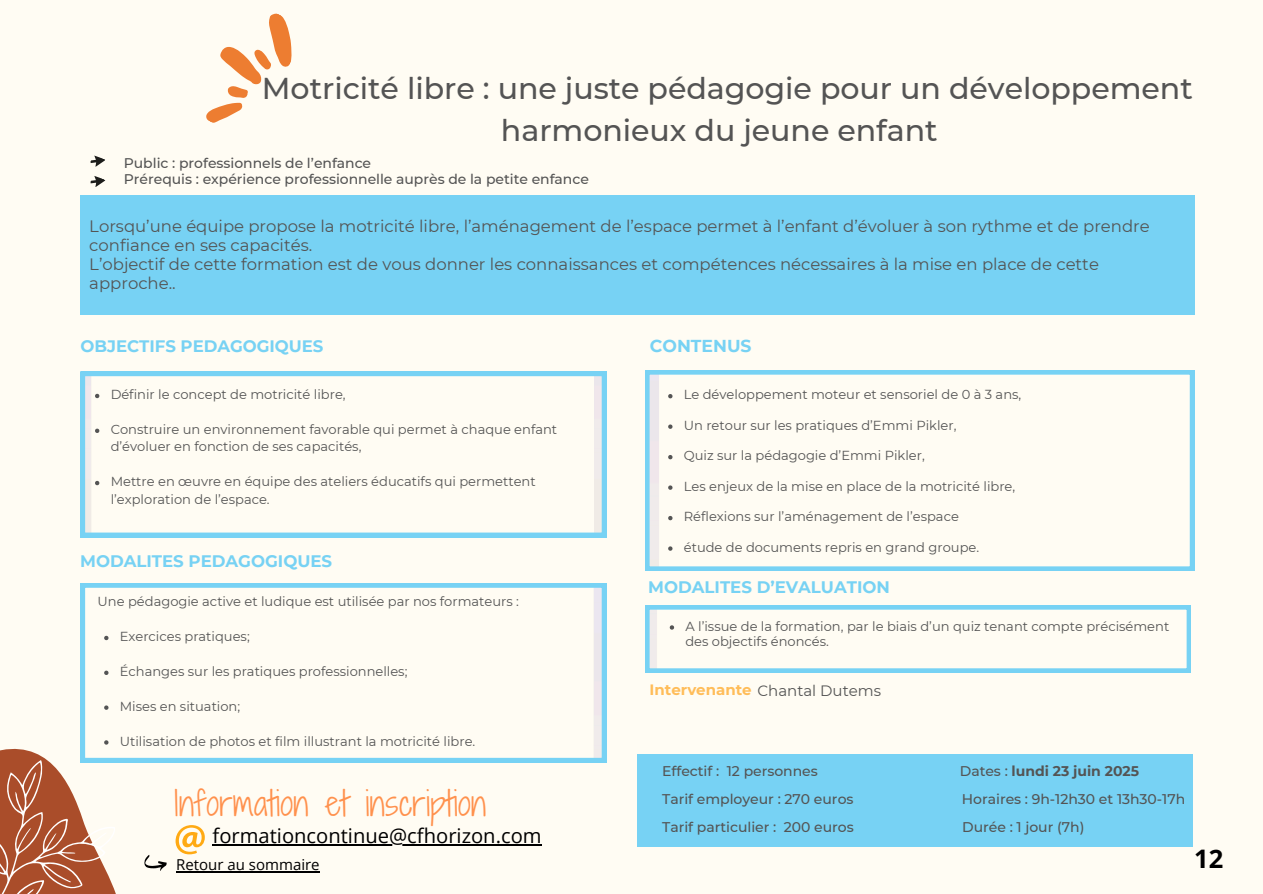
<style>
.page{position:relative;width:1263px;height:894px;background:#fff}
.page>*{position:absolute;margin:0;border:0;box-sizing:border-box;transform-origin:0 0}
.t1{font:32.85px "Shadows Into Light Two";letter-spacing:.01em;color:#ff914d}
.t2{font:500 30.15px/41.7px "Montserrat";color:#545454;text-align:center}
.t3{font:700 25.5px "Open Sans";color:#000}
.t4{font:20.25px "Open Sans";color:#000}
.t5{font:700 17.25px "Montserrat";color:#77d2f4}
.t6{font:700 16.65px "Montserrat";color:#77d2f4}
.t7{font:16.5px/19.2px "Montserrat";color:#545454}
.t8{font:700 16.5px "Montserrat";letter-spacing:-.005em;color:#77d2f4}
.t9{font:15px "Montserrat";color:#545454}
.t10{font:15px "Open Sans";color:#000}
.t11{font:500 13.95px/16px "Montserrat";color:#545454}
.t12{font:700 13.95px "Montserrat";letter-spacing:-.005em;color:#545454}
.t13{font:13.05px/17.4px "Montserrat";color:#545454}
.s1{font-weight:700;color:#ffbd59}
.s2{font-weight:500}
</style>
<div class="page">
<div style="left:0;top:0;width:1263px;height:893px;background:#fffcf3"></div>
<svg style="left:206px;top:13px;width:86px;height:110px"></svg>
<hr style="left:213px;top:844px;width:329px;height:1px;background:#000">
<svg style="left:176px;top:825px;width:29px;height:29px"></svg>
<svg style="left:90px;top:155px;width:16px;height:32px"></svg>
<div style="left:80px;top:195px;width:1114px;height:120px;background:#77d2f4"></div>
<svg style="left:81px;top:371px;width:525px;height:166px"></svg>
<svg style="left:95px;top:393px;width:4px;height:5px"></svg>
<svg style="left:95px;top:428px;width:4px;height:5px"></svg>
<svg style="left:95px;top:480px;width:4px;height:5px"></svg>
<svg style="left:81px;top:583px;width:525px;height:179px"></svg>
<svg style="left:104px;top:635px;width:5px;height:5px"></svg>
<svg style="left:104px;top:670px;width:5px;height:4px"></svg>
<svg style="left:104px;top:705px;width:5px;height:4px"></svg>
<svg style="left:645px;top:370px;width:549px;height:200px"></svg>
<svg style="left:668px;top:394px;width:4px;height:4px"></svg>
<svg style="left:668px;top:424px;width:4px;height:4px"></svg>
<svg style="left:668px;top:455px;width:4px;height:4px"></svg>
<svg style="left:668px;top:485px;width:4px;height:4px"></svg>
<svg style="left:668px;top:515px;width:4px;height:5px"></svg>
<svg style="left:668px;top:546px;width:4px;height:4px"></svg>
<div style="left:637px;top:753px;width:556px;height:93px;background:#77d2f4"></div>
<svg style="left:0;top:716px;width:167px;height:177px"></svg>
<hr style="left:176px;top:870px;width:144px;height:1px;background:#000">
<svg style="left:645px;top:605px;width:546px;height:67px"></svg>
<p class="t2" style="left:262px;top:67px;width:932px">Motricité libre : une juste pédagogie pour un développement harmonieux du jeune enfant</p>
<p class="t11" style="left:124px;top:155px;width:466px">Public : professionnels de l’enfance<br>Prérequis : expérience professionnelle auprès de la petite enfance</p>
<h6 class="t7" style="left:89px;top:216px;width:1062px">Lorsqu’une équipe propose la motricité libre, l’aménagement de l’espace permet à l’enfant d’évoluer à son rythme et de prendre confiance en ses capacités.<br>L’objectif de cette formation est de vous donner les connaissances et compétences nécessaires à la mise en place de cette approche..</h6>
<h5 class="t8" style="left:81px;top:336px;width:244px">OBJECTIFS PEDAGOGIQUES</h5>
<h4 class="t5" style="left:650px;top:335px;width:103px">CONTENUS</h4>
<h4 class="t13" style="left:111px;top:386px;width:236px">Définir le concept de motricité libre,</h4>
<p class="t13" style="left:111px;top:420px;width:448px">Construire un environnement favorable qui permet à chaque enfant d’évoluer en fonction de ses capacités,</p>
<p class="t13" style="left:111px;top:473px;width:427px">Mettre en œuvre en équipe des ateliers éducatifs qui permettent l’exploration de l’espace.</p>
<p class="t13" style="left:684px;top:386px;width:339px">Le développement moteur et sensoriel de 0 à 3 ans,</p>
<p class="t13" style="left:684px;top:416px;width:274px">Un retour sur les pratiques d’Emmi Pikler,</p>
<p class="t13" style="left:684px;top:447px;width:243px">Quiz sur la pédagogie d’Emmi Pikler,</p>
<p class="t13" style="left:684px;top:477px;width:333px">Les enjeux de la mise en place de la motricité libre,</p>
<p class="t13" style="left:684px;top:508px;width:277px">Réflexions sur l’aménagement de l’espace</p>
<h2 class="t13" style="left:684px;top:538px;width:297px">étude de documents repris en grand groupe.</h2>
<p class="t6" style="left:80px;top:550px;width:254px">MODALITES PEDAGOGIQUES</p>
<p class="t13" style="left:98px;top:593px;width:423px">Une pédagogie active et ludique est utilisée par nos formateurs :</p>
<h4 class="t13" style="left:120px;top:627px;width:131px">Exercices pratiques;</h4>
<p class="t13" style="left:120px;top:662px;width:289px">Échanges sur les pratiques professionnelles;</p>
<p class="t13" style="left:120px;top:697px;width:122px">Mises en situation;</p>
<p class="t13" style="left:120px;top:732px;width:357px">Utilisation de photos et film illustrant la motricité libre.</p>
<p class="t6" style="left:648px;top:576px;width:243px">MODALITES D’EVALUATION</p>
<p class="t13" style="left:685px;top:618px;width:485px;line-height:15.3px">A l’issue de la formation, par le biais d’un quiz tenant compte précisément des objectifs énoncés.</p>
<h3 class="t9" style="left:650px;top:681px;width:233px"><span class="s1">Intervenante</span> Chantal Dutems</h3>
<p class="t1" style="left:174px;top:778px;width:313px">Information et inscription</p>
<h1 class="t4" style="left:213px;top:821px;width:331px">formationcontinue@cfhorizon.com</h1>
<p class="t11" style="left:662px;top:762px;width:157px">Effectif : 12 personnes</p>
<p class="t12" style="left:960px;top:762px;width:181px"><span class="s2">Dates :</span> lundi 23 juin 2025</p>
<p class="t11" style="left:662px;top:791px;width:193px">Tarif employeur : 270 euros</p>
<p class="t11" style="left:962px;top:791px;width:225px">Horaires : 9h-12h30 et 13h30-17h</p>
<p class="t11" style="left:662px;top:819px;width:193px">Tarif particulier : 200 euros</p>
<p class="t11" style="left:962px;top:819px;width:124px">Durée : 1 jour (7h)</p>
<p class="t10" style="left:176px;top:853px;width:145px">Retour au sommaire</p>
<p class="t3" style="left:1194px;top:840px;width:31px">12</p>
</div>
